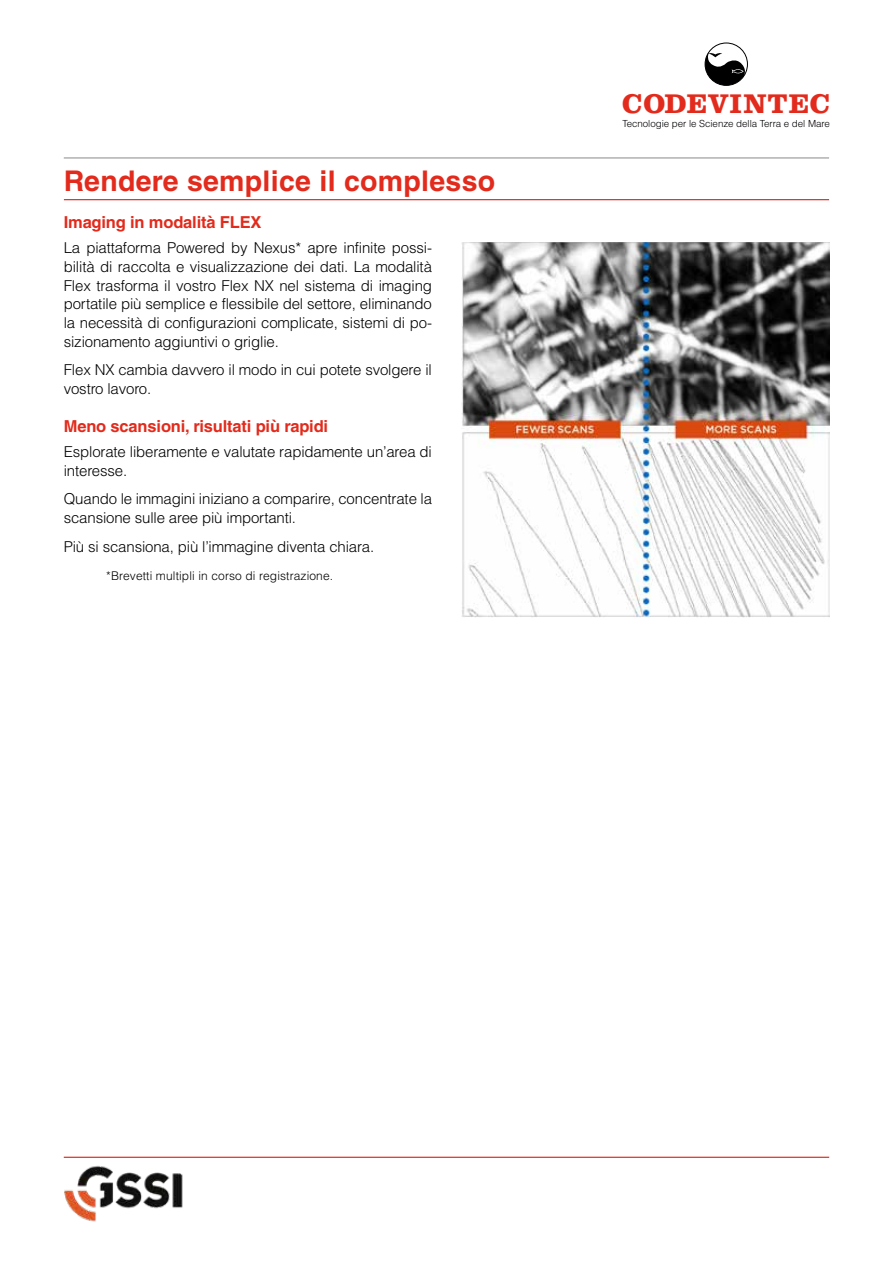
<style>
.page{position:relative;width:893px;height:1263px;background:#fff}
.page>*{position:absolute;margin:0;border:0;box-sizing:border-box;transform-origin:0 0}
.t1{font:700 28.5px "Helvetica LT Std";letter-spacing:.01em;color:#e22b1c}
.t2{font:700 28.05px "Clarendon LT Std";letter-spacing:.03em;color:#e22b1c}
.t3{font:700 16.5px "Helvetica LT Std";letter-spacing:-.01em;color:#e22b1c}
.t4{font:300 15px/18.8px "Helvetica LT Std";letter-spacing:-.01em;color:#000}
.t5{font:300 12px "Helvetica LT Std";letter-spacing:.01em;color:#000}
.t6{font:300 9.75px "Helvetica LT Std";letter-spacing:-.005em;color:#000}
</style>
<div class="page">
<img style="left:64px;top:1165px;width:119px;height:57px">
<img style="left:461px;top:242px;width:368px;height:376px">
<hr style="left:64px;top:199px;width:765px;height:1px;background:#e22b1c">
<hr style="left:64px;top:157px;width:765px;height:2px;background:#9d9d9c">
<svg style="left:705px;top:43px;width:42px;height:42px"></svg>
<div style="left:705px;top:43px;width:43px;height:43px;border:1px solid #000;border-radius:50%"></div>
<hr style="left:64px;top:1157px;width:765px;height:1px;background:#e22b1c">
<h1 class="t1" style="left:64px;top:163px;width:433px">Rendere semplice il complesso</h1>
<p class="t3" style="left:64px;top:212px;width:199px">Imaging in modalità FLEX</p>
<p class="t4" style="left:64px;top:238px;width:370px;text-align:justify">La piattaforma Powered by Nexus* apre infinite possi&shy;bilità di raccolta e visualizzazione dei dati. La modalità Flex trasforma il vostro Flex NX nel sistema di imaging portatile più semplice e flessibile del settore, eliminando la necessità di configurazioni complicate, sistemi di po&shy;sizionamento aggiuntivi o griglie.</p>
<p class="t4" style="left:64px;top:361px;width:370px">Flex NX cambia davvero il modo in cui potete svolgere il vostro lavoro.</p>
<p class="t3" style="left:64px;top:416px;width:266px">Meno scansioni, risultati più rapidi</p>
<p class="t4" style="left:64px;top:442px;width:370px">Esplorate liberamente e valutate rapidamente un’area di interesse.</p>
<p class="t4" style="left:64px;top:490px;width:370px">Quando le immagini iniziano a comparire, concentrate la scansione sulle aree più importanti.</p>
<p class="t4" style="left:64px;top:537px;width:312px">Più si scansiona, più l’immagine diventa chiara.</p>
<p class="t5" style="left:106px;top:568px;width:228px">*Brevetti multipli in corso di registrazione.</p>
<h2 class="t2" style="left:622px;top:87px;width:209px">CODEVINTEC</h2>
<p class="t6" style="left:622px;top:117px;width:209px">Tecnologie per le Scienze della Terra e del Mare</p>
</div>
